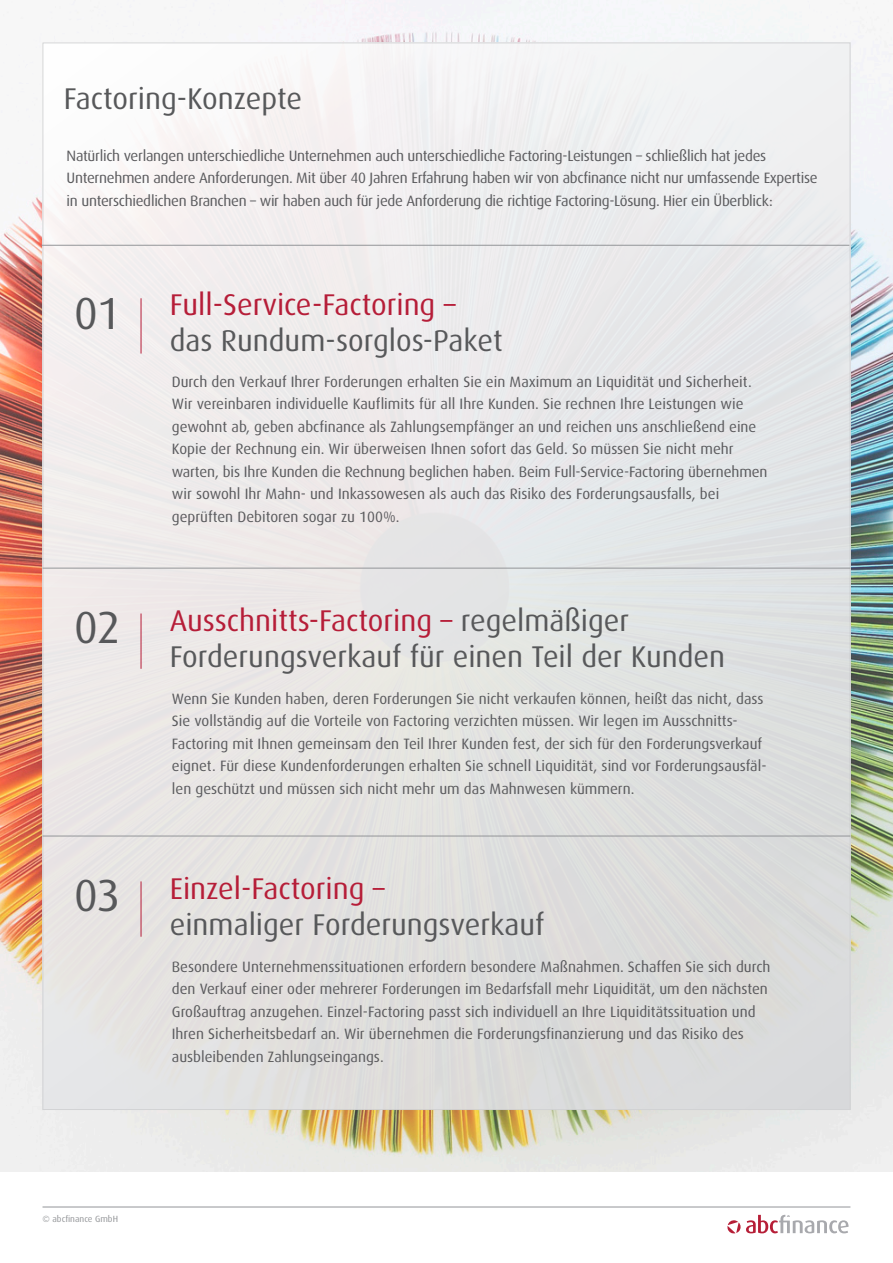
<style>
.page{position:relative;width:893px;height:1263px;background:#fff}
.page>*{position:absolute;margin:0;border:0;box-sizing:border-box;transform-origin:0 0}
.t1{font:45px "Dax";color:#57585a}
.t2{font:30px/36px "Dax";color:#57585a}
.t3{font:30px "Dax";color:#b61d38}
.t4{font:15px/22.5px "Dax";color:#5a5a5d}
.t5{font:15px/22.5px "Dax";letter-spacing:-.02em;color:#5a5a5d}
.t6{font:9px "Dax";color:#939598}
.s1{color:#b61d38}
</style>
<div class="page">
<img style="left:0;top:0;width:893px;height:1171px">
<div style="left:43px;top:43px;width:807px;height:1066px;background:linear-gradient(to bottom,#f4f3f4,#dbdbd9)"></div>
<svg style="left:727px;top:1214px;width:122px;height:20px"></svg>
<hr style="left:43px;top:1206px;width:807px;height:1px;background:#939598">
<hr style="left:41px;top:245px;width:808px;height:1px;background:#939598">
<hr style="left:141px;top:298px;width:1px;height:56px;background:#b61d38">
<hr style="left:43px;top:568px;width:807px;height:1px;background:#939598">
<hr style="left:141px;top:613px;width:1px;height:56px;background:#b61d38">
<hr style="left:43px;top:836px;width:807px;height:1px;background:#939598">
<hr style="left:141px;top:881px;width:1px;height:56px;background:#b61d38">
<h2 class="t2" style="left:64px;top:80px;width:240px">Factoring-Konzepte</h2>
<p class="t5" style="left:67px;top:144px;width:753px">Natürlich verlangen unterschiedliche Unternehmen auch unterschiedliche Factoring-Leistungen – schließlich hat jedes<br>Unternehmen andere Anforderungen. Mit über 40 Jahren Erfahrung haben wir von abcfinance nicht nur umfassende Expertise in unterschiedlichen Branchen – wir haben auch für jede Anforderung die richtige Factoring-Lösung. Hier ein Überblick:</p>
<h1 class="t1" style="left:74px;top:288px;width:48px">01</h1>
<h1 class="t1" style="left:74px;top:602px;width:48px">02</h1>
<h1 class="t1" style="left:74px;top:870px;width:48px">03</h1>
<h2 class="t3" style="left:170px;top:288px;width:287px">Full-Service-Factoring –</h2>
<h2 class="t2" style="left:170px;top:323px;width:334px">das Rundum-sorglos-Paket</h2>
<p class="t4" style="left:172px;top:370px;width:597px">Durch den Verkauf Ihrer Forderungen erhalten Sie ein Maximum an Liquidität und Sicherheit.<br>Wir vereinbaren individuelle Kauflimits für all Ihre Kunden. Sie rechnen Ihre Leistungen wie gewohnt ab, geben abcfinance als Zahlungsempfänger an und reichen uns anschließend eine Kopie der Rechnung ein. Wir überweisen Ihnen sofort das Geld. So müssen Sie nicht mehr warten, bis Ihre Kunden die Rechnung beglichen haben. Beim Full-Service-Factoring übernehmen wir sowohl Ihr Mahn- und Inkassowesen als auch das Risiko des Forderungsausfalls, bei geprüften Debitoren sogar zu 100%.</p>
<h2 class="t2" style="left:170px;top:603px;width:557px"><span class="s1">Ausschnitts-Factoring –</span> regelmäßiger<br>Forderungsverkauf für einen Teil der Kunden</h2>
<p class="t4" style="left:172px;top:688px;width:596px">Wenn Sie Kunden haben, deren Forderungen Sie nicht verkaufen können, heißt das nicht, dass Sie vollständig auf die Vorteile von Factoring verzichten müssen. Wir legen im Ausschnitts-Factoring mit Ihnen gemeinsam den Teil Ihrer Kunden fest, der sich für den Forderungsverkauf eignet. Für diese Kundenforderungen erhalten Sie schnell Liquidität, sind vor Forderungsausfäl&shy;len geschützt und müssen sich nicht mehr um das Mahnwesen kümmern.</p>
<h2 class="t3" style="left:170px;top:872px;width:216px">Einzel-Factoring –</h2>
<h2 class="t2" style="left:170px;top:907px;width:376px">einmaliger Forderungsverkauf</h2>
<p class="t4" style="left:172px;top:955px;width:600px">Besondere Unternehmenssituationen erfordern besondere Maßnahmen. Schaffen Sie sich durch den Verkauf einer oder mehrerer Forderungen im Bedarfsfall mehr Liquidität, um den nächsten Großauftrag anzugehen. Einzel-Factoring passt sich individuell an Ihre Liquiditätssituation und Ihren Sicherheitsbedarf an. Wir übernehmen die Forderungsfinanzierung und das Risiko des ausbleibenden Zahlungseingangs.</p>
<p class="t6" style="left:43px;top:1214px;width:77px">© abcfinance GmbH</p>
</div>
